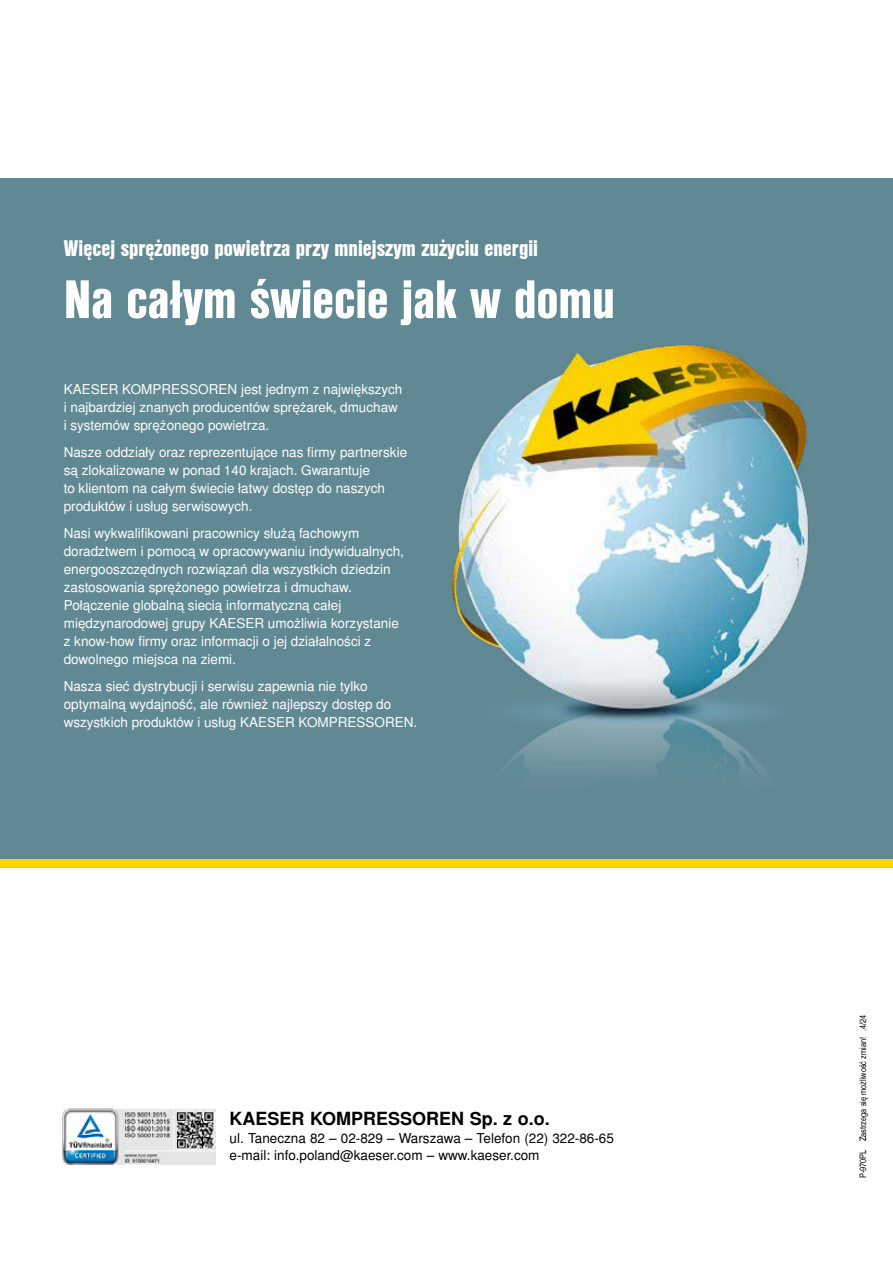
<style>
.page{position:relative;width:893px;height:1263px;background:#fff}
.page>*{position:absolute;margin:0;border:0;box-sizing:border-box;transform-origin:0 0}
.t1{font:52.5px "Nimbus San L Bla Con";color:#fff}
.t2{font:21.9px "Nimbus San L Bla Con";color:#fff}
.t3{font:700 18px "Nimbus San L";color:#000}
.t4{font:13.5px/18px "Nimbus San L";color:#fff}
.t5{font:13.5px/16.2px "Nimbus San L";color:#000}
.t6{font:9px "Nimbus San L Reg Con";color:#000}
</style>
<div class="page">
<div style="left:0;top:179px;width:893px;height:680px;background:#618994"></div>
<img style="left:451px;top:344px;width:358px;height:427px">
<div style="left:0;top:859px;width:893px;height:8px;background:#ffd500"></div>
<img style="left:63px;top:1108px;width:152px;height:56px">
<h2 class="t2" style="left:64px;top:231px;width:476px">Więcej sprężonego powietrza przy mniejszym zużyciu energii</h2>
<h1 class="t1" style="left:64px;top:260px;width:552px">Na całym świecie jak w domu</h1>
<p class="t4" style="left:64px;top:381px;width:340px">KAESER KOMPRESSOREN jest jednym z największych i najbardziej znanych producentów sprężarek, dmuchaw i systemów sprężonego powietrza.</p>
<p class="t4" style="left:64px;top:444px;width:345px">Nasze oddziały oraz reprezentujące nas firmy partnerskie są zlokalizowane w ponad 140 krajach. Gwarantuje<br>to klientom na całym świecie łatwy dostęp do naszych produktów i usług serwisowych.</p>
<p class="t4" style="left:64px;top:525px;width:342px">Nasi wykwalifikowani pracownicy służą fachowym doradztwem i pomocą w opracowywaniu indywidualnych, energooszczędnych rozwiązań dla wszystkich dziedzin zastosowania sprężonego powietrza i dmuchaw.<br>Połączenie globalną siecią informatyczną całej międzynarodowej grupy KAESER umożliwia korzystanie z know-how firmy oraz informacji o jej działalności z dowolnego miejsca na ziemi.</p>
<p class="t4" style="left:64px;top:678px;width:355px">Nasza sieć dystrybucji i serwisu zapewnia nie tylko optymalną wydajność, ale również najlepszy dostęp do wszystkich produktów i usług KAESER KOMPRESSOREN.</p>
<h3 class="t3" style="left:230px;top:1108px;width:322px">KAESER KOMPRESSOREN Sp. z o.o.</h3>
<p class="t5" style="left:230px;top:1131px;width:386px">ul. Taneczna 82 – 02-829 – Warszawa – Telefon (22) 322-86-65 e-mail: info.poland@kaeser.com – www.kaeser.com</p>
<p class="t6" style="left:857px;top:1178px;width:165px;rotate:-90deg">P-970PL Zastrzega się możliwość zmian! .4/24</p>
</div>
